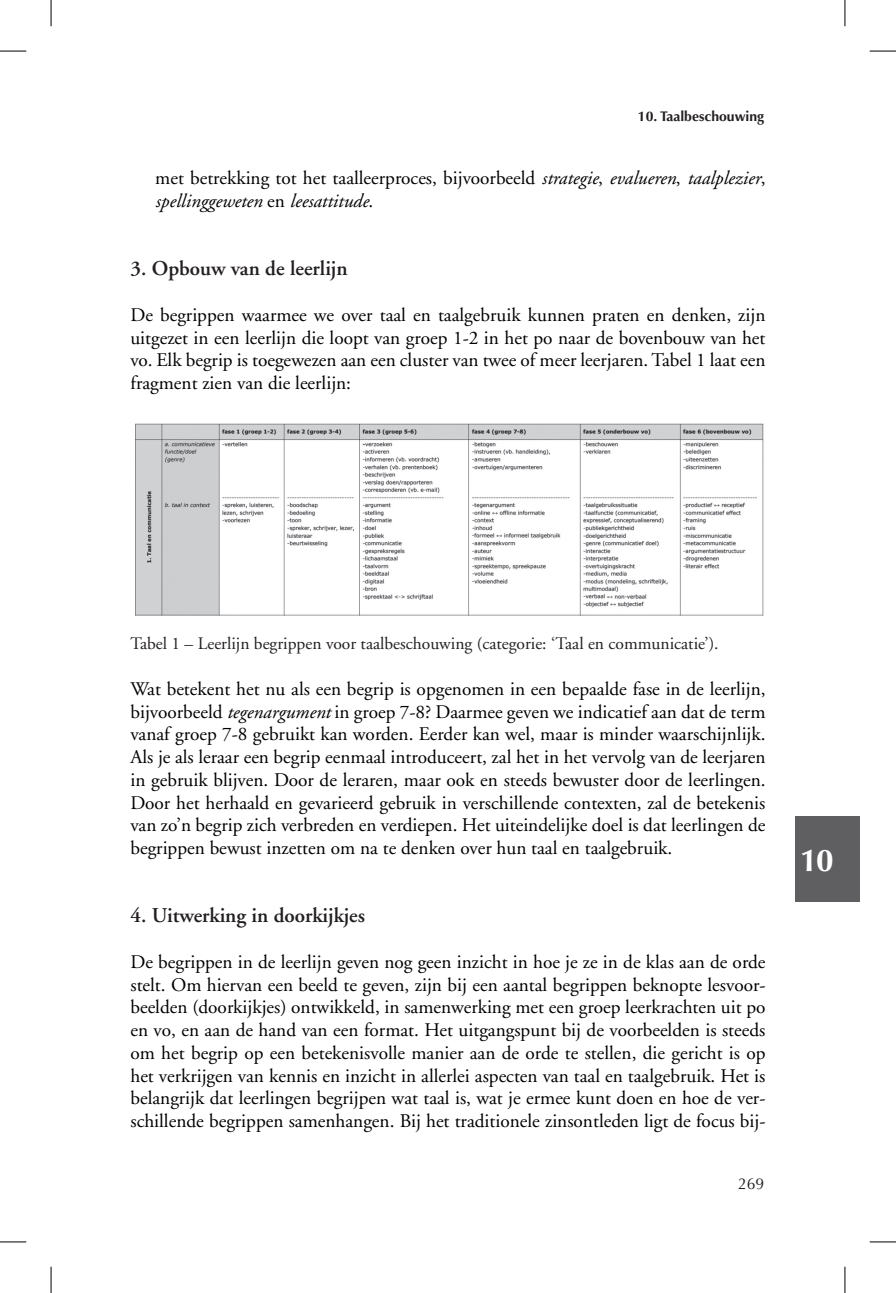
<style>
.page{position:relative;width:896px;height:1293px;background:#fff}
.page>*{position:absolute;margin:0;border:0;box-sizing:border-box;transform-origin:0 0}
.t1{font:700 31.5px "Optima";color:#fff}
.t2{font:600 21px "Adobe Garamond";color:#231f20}
.t3{font:19.25px/22.8px "Adobe Garamond";color:#000002;text-align:justify}
.t4{font:italic 19.25px/22.8px "Adobe Garamond";color:#000002}
.t5{font:17.5px "Adobe Garamond";color:#231f20}
.t6{font:15.75px "Optima";color:#231f20}
.t7{font:700 14px "Optima";color:#231f20}
.s1{font-style:normal}
.s2{font-style:italic}
</style>
<div class="page">
<div style="left:795px;top:816px;width:65px;height:85px;background:#5f5f62"></div>
<img style="left:135px;top:423px;width:629px;height:193px">
<svg style="left:0;top:51px;width:26px;height:1px"></svg>
<svg style="left:870px;top:51px;width:26px;height:1px"></svg>
<svg style="left:0;top:1241px;width:26px;height:1px"></svg>
<svg style="left:870px;top:1241px;width:26px;height:1px"></svg>
<svg style="left:51px;top:0;width:1px;height:26px"></svg>
<svg style="left:51px;top:1266px;width:1px;height:27px"></svg>
<svg style="left:844px;top:0;width:1px;height:26px"></svg>
<svg style="left:844px;top:1266px;width:1px;height:27px"></svg>
<p class="t7" style="left:638px;top:108px;width:128px">10. Taalbeschouwing</p>
<p class="t4" style="left:155px;top:167px;width:612px"><span class="s1">met betrekking tot het taalleerproces, bijvoorbeeld</span> strategie<span class="s1">,</span> evalueren<span class="s1">,</span> taalplezier<span class="s1">, </span>spellinggeweten <span class="s1">en</span> leesattitude<span class="s1">.</span></p>
<p class="t2" style="left:130px;top:257px;width:219px">3. Opbouw van de leerlijn</p>
<p class="t3" style="left:130px;top:304px;width:636px">De begrippen waarmee we over taal en taalgebruik kunnen praten en denken, zijn uitgezet in een leerlijn die loopt van groep 1-2 in het po naar de bovenbouw van het vo. Elk begrip is toegewezen aan een cluster van twee of meer leerjaren. Tabel 1 laat een fragment zien van die leerlijn:</p>
<p class="t5" style="left:130px;top:634px;width:590px">Tabel 1 – Leerlijn begrippen voor taalbeschouwing (categorie: ‘Taal en communicatie’).</p>
<p class="t3" style="left:130px;top:678px;width:637px">Wat betekent het nu als een begrip is opgenomen in een bepaalde fase in de leerlijn, bijvoorbeeld <span class="s2">tegenargument</span> in groep 7-8? Daarmee geven we indicatief aan dat de term vanaf groep 7-8 gebruikt kan worden. Eerder kan wel, maar is minder waarschijnlijk.<br>Als je als leraar een begrip eenmaal introduceert, zal het in het vervolg van de leerjaren in gebruik blijven. Door de leraren, maar ook en steeds bewuster door de leerlingen.<br>Door het herhaald en gevarieerd gebruik in verschillende contexten, zal de betekenis van zo’n begrip zich verbreden en verdiepen. Het uiteindelijke doel is dat leerlingen de begrippen bewust inzetten om na te denken over hun taal en taalgebruik.</p>
<p class="t2" style="left:130px;top:904px;width:236px">4. Uitwerking in doorkijkjes</p>
<p class="t3" style="left:130px;top:951px;width:637px">De begrippen in de leerlijn geven nog geen inzicht in hoe je ze in de klas aan de orde stelt. Om hiervan een beeld te geven, zijn bij een aantal begrippen beknopte lesvoor&shy;beelden (doorkijkjes) ontwikkeld, in samenwerking met een groep leerkrachten uit po en vo, en aan de hand van een format. Het uitgangspunt bij de voorbeelden is steeds om het begrip op een betekenisvolle manier aan de orde te stellen, die gericht is op het verkrijgen van kennis en inzicht in allerlei aspecten van taal en taalgebruik. Het is belangrijk dat leerlingen begrijpen wat taal is, wat je ermee kunt doen en hoe de ver&shy;schillende begrippen samenhangen. Bij het traditionele zinsontleden ligt de focus bij-</p>
<p class="t6" style="left:738px;top:1174px;width:28px">269</p>
<h1 class="t1" style="left:800px;top:841px;width:35px">10</h1>
</div>
